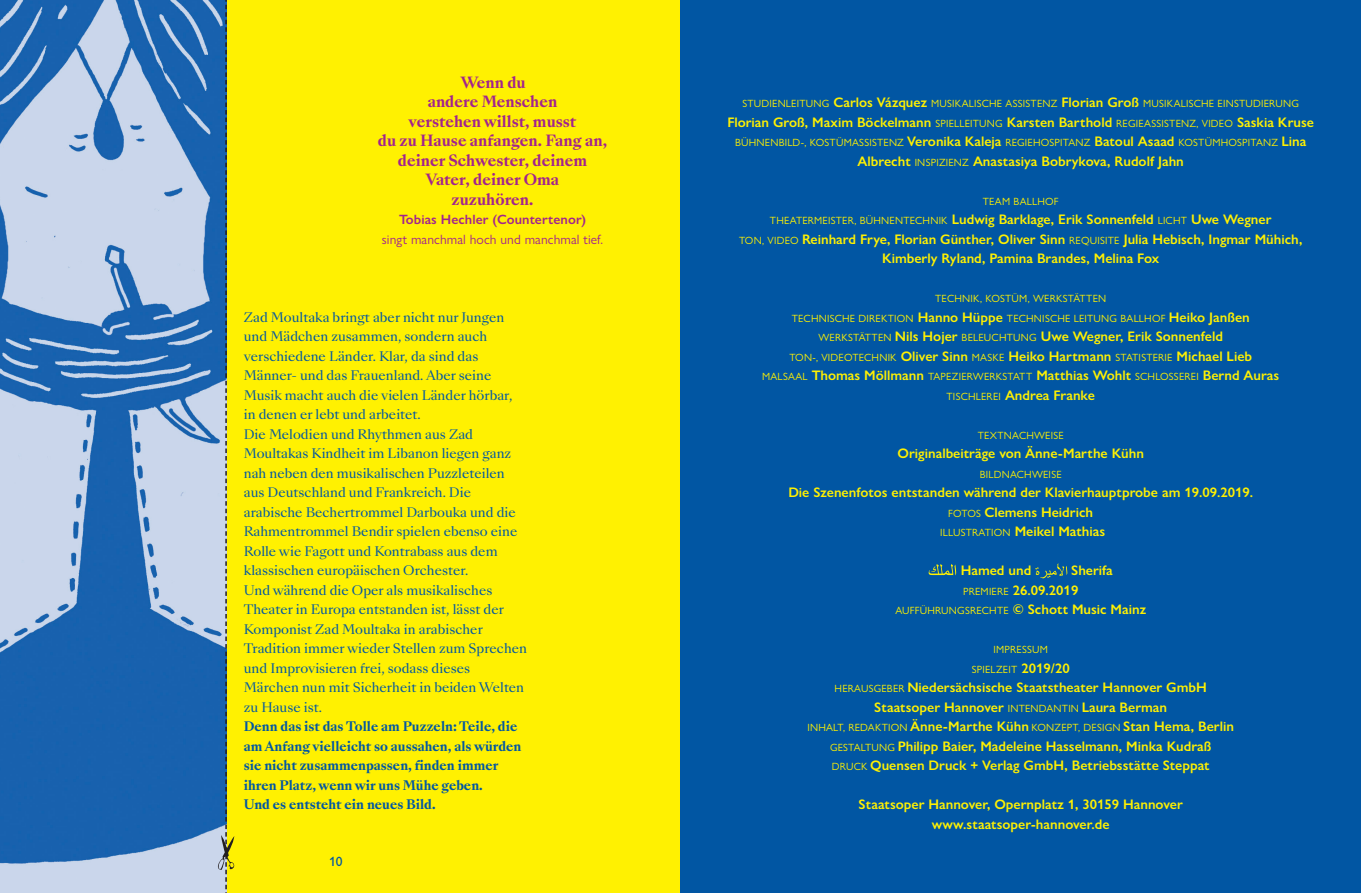
<style>
.page{position:relative;width:1361px;height:893px;background:#fff}
.page>*{position:absolute;margin:0;border:0;box-sizing:border-box;transform-origin:0 0}
.t1{font:700 15px/19.5px "Sang Bleu Kingdom";color:#a2238e;text-align:center}
.t2{font:600 13.8px/19.5px "Gill Sans Nova";color:#fff101;text-align:center}
.t3{font:13.5px "Gill Sans Nova";letter-spacing:.005em;color:#a2238e}
.t4{font:600 13.5px "Gill Sans Nova";letter-spacing:.005em;color:#a2238e}
.t5{font:500 13.5px "Gill Sans Nova";color:#0156a3}
.t6{font:12.75px/19.5px "Sang Bleu Kingdom";color:#0156a3}
.t7{font:700 12.75px/19.5px "Sang Bleu Kingdom";color:#0156a3}
.t8{font:10.5px/19.5px "Gill Sans Nova";letter-spacing:.02em;color:#fff101;text-align:center}
.s1{font-weight:600;font-size:13.8px}
.s2{font-weight:400;font-size:10.5px}
</style>
<div class="page">
<div style="left:0;top:0;width:680px;height:893px;background:#fff101"></div>
<img style="left:0;top:0;width:218px;height:893px">
<div style="left:680px;top:0;width:681px;height:893px;background:#0156a3"></div>
<svg style="left:928px;top:564px;width:28px;height:11px"></svg>
<svg style="left:1035px;top:564px;width:32px;height:14px"></svg>
<svg style="left:218px;top:0;width:17px;height:893px"></svg>
<p class="t1" style="left:378px;top:73px;width:231px">Wenn du<br>andere Menschen<br>verstehen willst, musst<br>du zu Hause anfangen. Fang an, deiner Schwester, deinem<br>Vater, deiner Oma<br>zuzuhören.</p>
<p class="t4" style="left:399px;top:211px;width:189px">Tobias Hechler (Countertenor)</p>
<p class="t3" style="left:382px;top:231px;width:223px">singt manchmal hoch und manchmal tief.</p>
<p class="t6" style="left:244px;top:308px;width:285px">Zad Moultaka bringt aber nicht nur Jungen und Mädchen zusammen, sondern auch verschiedene Länder. Klar, da sind das Männer- und das Frauenland. Aber seine Musik macht auch die vielen Länder hörbar, in denen er lebt und arbeitet.<br>Die Melodien und Rhythmen aus Zad Moultakas Kindheit im Libanon liegen ganz nah neben den musikalischen Puzzleteilen aus Deutschland und Frankreich. Die arabische Bechertrommel Darbouka und die Rahmentrommel Bendir spielen ebenso eine Rolle wie Fagott und Kontrabass aus dem klassischen europäischen Orchester.<br>Und während die Oper als musikalisches Theater in Europa entstanden ist, lässt der Komponist Zad Moultaka in arabischer Tradition immer wieder Stellen zum Sprechen und Improvisieren frei, sodass dieses Märchen nun mit Sicherheit in beiden Welten zu Hause ist.</p>
<p class="t7" style="left:244px;top:717px;width:279px">Denn das ist das Tolle am Puzzeln: Teile, die am Anfang vielleicht so aussahen, als würden sie nicht zusammenpassen, finden immer ihren Platz, wenn wir uns Mühe geben.<br>Und es entsteht ein neues Bild.</p>
<p class="t5" style="left:329px;top:853px;width:15px">10</p>
<p class="t8" style="left:742px;top:94px;width:558px">STUDIENLEITUNG <span class="s1">Carlos Vázquez</span> MUSIKALISCHE ASSISTENZ <span class="s1">Florian Groß</span> MUSIKALISCHE EINSTUDIERUNG</p>
<p class="t2" style="left:727px;top:112px;width:588px">Florian Groß, Maxim Böckelmann <span class="s2">SPIELLEITUNG</span> Karsten Barthold <span class="s2">REGIEASSISTENZ, VIDEO</span> Saskia Kruse</p>
<p class="t8" style="left:735px;top:133px;width:572px">BÜHNENBILD-, KOSTÜMASSISTENZ <span class="s1">Veronika Kaleja</span> REGIEHOSPITANZ <span class="s1">Batoul Asaad</span> KOSTÜMHOSPITANZ <span class="s1">Lina</span></p>
<p class="t2" style="left:857px;top:151px;width:328px">Albrecht <span class="s2">INSPIZIENZ</span> Anastasiya Bobrykova, Rudolf Jahn</p>
<p class="t8" style="left:983px;top:191px;width:77px">TEAM BALLHOF</p>
<p class="t2" style="left:739px;top:210px;width:565px"><span class="s2">THEATERMEISTER, BÜHNENTECHNIK</span> Ludwig Barklage, Erik Sonnenfeld <span class="s2">LICHT</span> Uwe Wegner<br><span class="s2">TON, VIDEO</span> Reinhard Frye, Florian Günther, Oliver Sinn <span class="s2">REQUISITE</span> Julia Hebisch, Ingmar Mühich,<br>Kimberly Ryland, Pamina Brandes, Melina Fox</p>
<p class="t8" style="left:792px;top:289px;width:459px">TECHNIK, KOSTÜM, WERKSTÄTTEN<br>TECHNISCHE DIREKTION <span class="s1">Hanno Hüppe</span> TECHNISCHE LEITUNG BALLHOF <span class="s1">Heiko Janßen</span></p>
<p class="t2" style="left:762px;top:327px;width:519px"><span class="s2">WERKSTÄTTEN</span> Nils Hojer <span class="s2">BELEUCHTUNG</span> Uwe Wegner, Erik Sonnenfeld<br><span class="s2">TON-, VIDEOTECHNIK</span> Oliver Sinn <span class="s2">MASKE</span> Heiko Hartmann <span class="s2">STATISTERIE</span> Michael Lieb<br><span class="s2">MALSAAL</span> Thomas Möllmann <span class="s2">TAPEZIERWERKSTATT</span> Matthias Wohlt <span class="s2">SCHLOSSEREI</span> Bernd Auras <span class="s2">TISCHLEREI</span> Andrea Franke</p>
<p class="t8" style="left:977px;top:425px;width:88px">TEXTNACHWEISE</p>
<p class="t2" style="left:897px;top:444px;width:248px">Originalbeiträge von Änne-Marthe Kühn</p>
<p class="t8" style="left:980px;top:464px;width:83px">BILDNACHWEISE</p>
<p class="t2" style="left:788px;top:483px;width:466px">Die Szenenfotos entstanden während der Klavierhauptprobe am 19.09.2019.<br><span class="s2">FOTOS</span> Clemens Heidrich<br><span class="s2">ILLUSTRATION</span> Meikel Mathias</p>
<p class="t2" style="left:960px;top:561px;width:72px">Hamed und</p>
<p class="t2" style="left:963px;top:561px;width:151px;text-align:left;text-indent:108px">Sherifa<br><span class="s2">PREMIERE</span> 26.09.2019</p>
<p class="t8" style="left:895px;top:601px;width:252px">AUFFÜHRUNGSRECHTE <span class="s1">© Schott Music Mainz</span></p>
<p class="t8" style="left:971px;top:640px;width:100px">IMPRESSUM<br>SPIELZEIT <span class="s1">2019/20</span></p>
<p class="t2" style="left:834px;top:678px;width:374px"><span class="s2">HERAUSGEBER</span> Niedersächsische Staatstheater Hannover GmbH<br>Staatsoper Hannover <span class="s2">INTENDANTIN</span> Laura Berman</p>
<p class="t8" style="left:807px;top:718px;width:428px">INHALT, REDAKTION <span class="s1">Änne-Marthe Kühn</span> KONZEPT, DESIGN <span class="s1">Stan Hema, Berlin</span></p>
<p class="t2" style="left:830px;top:736px;width:383px;text-align:left"><span class="s2">GESTALTUNG</span> Philipp Baier, Madeleine Hasselmann, Minka Kudraß<br><span class="s2">DRUCK</span> Quensen Druck + Verlag GmbH, Betriebsstätte Steppat</p>
<p class="t2" style="left:858px;top:795px;width:326px">Staatsoper Hannover, Opernplatz 1, 30159 Hannover www.staatsoper-hannover.de</p>
</div>
